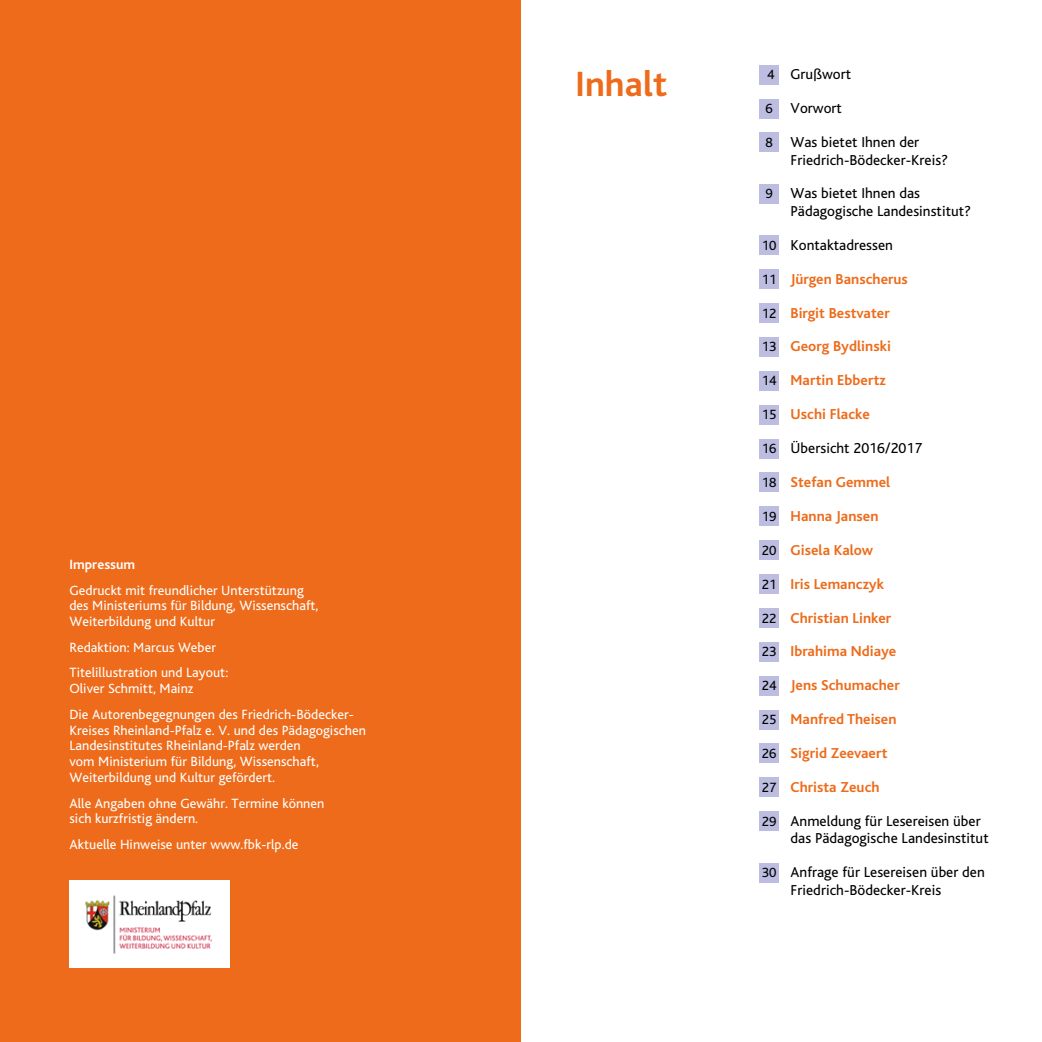
<style>
.page{position:relative;width:1042px;height:1042px;background:#fff}
.page>*{position:absolute;margin:0;border:0;box-sizing:border-box;transform-origin:0 0}
.t1{font:700 36.75px "Bliss";letter-spacing:.005em;color:#ed6b1a}
.t2{font:15.05px/17.5px "Bliss OS3";letter-spacing:.005em;color:#000}
.t3{font:700 15.05px "Bliss";letter-spacing:.005em;color:#ed6b1a}
.t4{font:15.05px "Bliss";letter-spacing:.005em;color:#000}
.t5{font:14px/15.8px "Bliss";letter-spacing:.005em;color:#fff}
.t6{font:14px "Bliss";letter-spacing:.005em;color:#000}
.t7{font:700 14px "Bliss";letter-spacing:.005em;color:#fff}
</style>
<div class="page">
<div style="left:0;top:0;width:521px;height:1042px;background:#ed6b1a"></div>
<div style="left:759px;top:65px;width:20px;height:20px;background:#bcbde0"></div>
<div style="left:759px;top:99px;width:20px;height:19px;background:#bcbde0"></div>
<div style="left:759px;top:133px;width:20px;height:19px;background:#bcbde0"></div>
<div style="left:759px;top:184px;width:20px;height:20px;background:#bcbde0"></div>
<div style="left:759px;top:235px;width:20px;height:20px;background:#bcbde0"></div>
<div style="left:759px;top:269px;width:20px;height:20px;background:#bcbde0"></div>
<div style="left:759px;top:303px;width:20px;height:20px;background:#bcbde0"></div>
<div style="left:759px;top:337px;width:20px;height:20px;background:#bcbde0"></div>
<div style="left:759px;top:371px;width:20px;height:20px;background:#bcbde0"></div>
<div style="left:759px;top:405px;width:20px;height:19px;background:#bcbde0"></div>
<div style="left:759px;top:438px;width:20px;height:20px;background:#bcbde0"></div>
<div style="left:759px;top:472px;width:20px;height:20px;background:#bcbde0"></div>
<div style="left:759px;top:506px;width:20px;height:20px;background:#bcbde0"></div>
<div style="left:759px;top:540px;width:20px;height:20px;background:#bcbde0"></div>
<div style="left:759px;top:574px;width:20px;height:20px;background:#bcbde0"></div>
<div style="left:759px;top:608px;width:20px;height:20px;background:#bcbde0"></div>
<div style="left:759px;top:642px;width:20px;height:20px;background:#bcbde0"></div>
<div style="left:759px;top:676px;width:20px;height:19px;background:#bcbde0"></div>
<div style="left:759px;top:709px;width:20px;height:20px;background:#bcbde0"></div>
<div style="left:759px;top:743px;width:20px;height:20px;background:#bcbde0"></div>
<div style="left:759px;top:777px;width:20px;height:20px;background:#bcbde0"></div>
<div style="left:759px;top:811px;width:20px;height:20px;background:#bcbde0"></div>
<div style="left:759px;top:862px;width:20px;height:20px;background:#bcbde0"></div>
<img style="left:69px;top:880px;width:161px;height:88px">
<p class="t7" style="left:69px;top:557px;width:67px">Impressum</p>
<p class="t5" style="left:69px;top:582px;width:250px">Gedruckt mit freundlicher Unterstützung des Ministeriums für Bildung, Wissenschaft,<br>Weiterbildung und Kultur</p>
<p class="t5" style="left:69px;top:634px;width:160px;line-height:25.7px">Redaktion: Marcus Weber<br>Titelillustration und Layout:</p>
<p class="t5" style="left:69px;top:676px;width:286px;line-height:25.7px">Oliver Schmitt, Mainz<br>Die Autorenbegegnungen des Friedrich-Bödecker-</p>
<p class="t5" style="left:69px;top:722px;width:298px">Kreises Rheinland-Pfalz e. V. und des Pädagogischen Landesinstitutes Rheinland-Pfalz werden<br>vom Ministerium für Bildung, Wissenschaft, Weiterbildung und Kultur gefördert.</p>
<p class="t5" style="left:69px;top:795px;width:256px">Alle Angaben ohne Gewähr. Termine können sich kurzfristig ändern.</p>
<p class="t5" style="left:69px;top:837px;width:230px">Aktuelle Hinweise unter www.fbk-rlp.de</p>
<h1 class="t1" style="left:575px;top:65px;width:93px">Inhalt</h1>
<p class="t6" style="left:767px;top:67px;width:9px">4</p>
<p class="t6" style="left:765px;top:101px;width:9px">6</p>
<p class="t6" style="left:765px;top:135px;width:9px">8</p>
<p class="t6" style="left:765px;top:186px;width:9px">9</p>
<p class="t6" style="left:762px;top:238px;width:16px">10</p>
<p class="t6" style="left:762px;top:272px;width:16px">11</p>
<p class="t6" style="left:762px;top:306px;width:16px">12</p>
<p class="t6" style="left:762px;top:339px;width:16px">13</p>
<p class="t6" style="left:762px;top:373px;width:16px">14</p>
<p class="t6" style="left:762px;top:407px;width:16px">15</p>
<p class="t6" style="left:762px;top:441px;width:16px">16</p>
<p class="t6" style="left:762px;top:475px;width:16px">18</p>
<p class="t6" style="left:762px;top:509px;width:16px">19</p>
<p class="t6" style="left:762px;top:543px;width:16px">20</p>
<p class="t6" style="left:762px;top:577px;width:16px">21</p>
<p class="t6" style="left:762px;top:610px;width:16px">22</p>
<p class="t6" style="left:762px;top:644px;width:16px">23</p>
<p class="t6" style="left:762px;top:678px;width:16px">24</p>
<p class="t6" style="left:762px;top:712px;width:16px">25</p>
<p class="t6" style="left:762px;top:746px;width:16px">26</p>
<p class="t6" style="left:762px;top:780px;width:16px">27</p>
<p class="t6" style="left:762px;top:814px;width:16px">29</p>
<p class="t6" style="left:762px;top:865px;width:16px">30</p>
<p class="t2" style="left:790px;top:66px;width:62px">Grußwort</p>
<p class="t2" style="left:790px;top:100px;width:53px">Vorwort</p>
<p class="t2" style="left:790px;top:134px;width:159px">Was bietet Ihnen der<br>Friedrich-Bödecker-Kreis?</p>
<p class="t2" style="left:790px;top:185px;width:182px">Was bietet Ihnen das<br>Pädagogische Landesinstitut?</p>
<p class="t2" style="left:790px;top:236px;width:104px">Kontaktadressen</p>
<p class="t3" style="left:790px;top:271px;width:119px">Jürgen Banscherus</p>
<p class="t3" style="left:790px;top:305px;width:101px">Birgit Bestvater</p>
<p class="t3" style="left:790px;top:339px;width:102px">Georg Bydlinski</p>
<p class="t3" style="left:790px;top:372px;width:97px">Martin Ebbertz</p>
<p class="t3" style="left:790px;top:406px;width:81px">Uschi Flacke</p>
<p class="t4" style="left:790px;top:440px;width:133px">Übersicht 2016/2017</p>
<p class="t3" style="left:790px;top:474px;width:101px">Stefan Gemmel</p>
<p class="t3" style="left:790px;top:508px;width:90px">Hanna Jansen</p>
<p class="t3" style="left:790px;top:542px;width:84px">Gisela Kalow</p>
<p class="t3" style="left:790px;top:576px;width:95px">Iris Lemanczyk</p>
<p class="t3" style="left:790px;top:610px;width:102px">Christian Linker</p>
<p class="t3" style="left:790px;top:644px;width:107px">Ibrahima Ndiaye</p>
<p class="t3" style="left:790px;top:677px;width:111px">Jens Schumacher</p>
<p class="t3" style="left:790px;top:711px;width:108px">Manfred Theisen</p>
<p class="t3" style="left:790px;top:745px;width:99px">Sigrid Zeevaert</p>
<p class="t3" style="left:790px;top:779px;width:91px">Christa Zeuch</p>
<p class="t2" style="left:790px;top:812px;width:200px">Anmeldung für Lesereisen über das Pädagogische Landesinstitut</p>
<p class="t2" style="left:790px;top:864px;width:196px">Anfrage für Lesereisen über den<br>Friedrich-Bödecker-Kreis</p>
</div>
